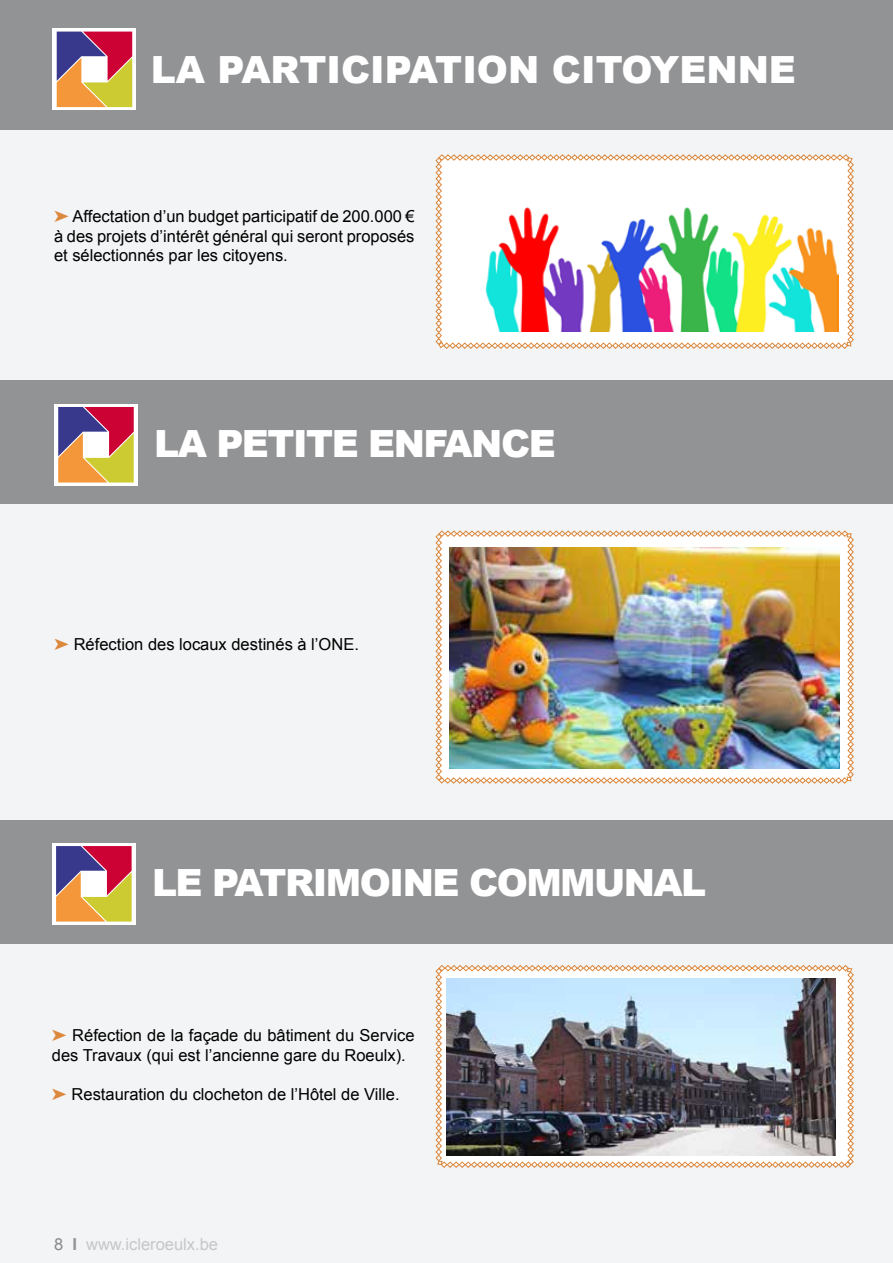
<style>
.page{position:relative;width:893px;height:1263px;background:#f3f4f5}
.page>*{position:absolute;margin:0;border:0;box-sizing:border-box;transform-origin:0 0}
.t1{font:900 37.5px "Arial";letter-spacing:-.04em;color:#fff}
.t2{font:900 37.5px "Arial";letter-spacing:-.01em;color:#fff}
.t3{font:16.5px/19.5px "Arial";color:#000;text-align:justify}
.t4{font:16.5px "Arial";color:#c6c7c8}
.s1{color:#dc883d}
.s2{color:#87888a}
.s3{font-weight:700;color:#929395}
</style>
<div class="page">
<div style="left:0;top:0;width:893px;height:130px;background:#929395"></div>
<div style="left:0;top:381px;width:893px;height:123px;background:#929395"></div>
<div style="left:0;top:820px;width:893px;height:123px;background:#929395"></div>
<svg style="left:435px;top:530px;width:419px;height:254px"></svg>
<svg style="left:435px;top:154px;width:419px;height:195px"></svg>
<svg style="left:435px;top:965px;width:419px;height:203px"></svg>
<div style="left:54px;top:404px;width:84px;height:82px;background:#fff"></div>
<svg style="left:58px;top:407px;width:76px;height:75px;background:#bc7e66"></svg>
<div style="left:52px;top:843px;width:83px;height:82px;background:#fff"></div>
<svg style="left:56px;top:846px;width:76px;height:75px;background:#bc7e66"></svg>
<img style="left:450px;top:547px;width:390px;height:222px">
<img style="left:446px;top:169px;width:393px;height:163px">
<img style="left:446px;top:978px;width:390px;height:177px">
<svg style="left:52px;top:28px;width:84px;height:82px"></svg>
<svg style="left:57px;top:32px;width:75px;height:75px;background:#bc7e65"></svg>
<h1 class="t2" style="left:151px;top:42px;width:309px">LA PARTI CI PATIO</h1>
<h1 class="t1" style="left:508px;top:42px;width:289px">N CITOYENNE</h1>
<p class="t3" style="left:54px;top:207px;width:362px"><span class="s1">➤</span> Affectation d’un budget participatif de 200.000 € à des projets d’intérêt général qui seront proposés et sélectionnés par les citoyens.</p>
<h1 class="t1" style="left:154px;top:416px;width:403px">LA PETITE ENFANCE</h1>
<p class="t3" style="left:54px;top:634px;width:306px"><span class="s1">➤</span> Réfection des locaux destinés à l’ONE.</p>
<h1 class="t1" style="left:152px;top:855px;width:555px">LE PATRI MOI NE COMMUNAL</h1>
<p class="t3" style="left:52px;top:1026px;width:364px"><span class="s1">➤</span> Réfection de la façade du bâtiment du Service des Travaux (qui est l’ancienne gare du Roeulx).</p>
<p class="t3" style="left:52px;top:1084px;width:349px"><span class="s1">➤</span> Restauration du clocheton de l’Hôtel de Ville.</p>
<p class="t4" style="left:54px;top:1233px;width:166px"><span class="s2">8</span> <span class="s3">I</span> www.icleroeulx.be</p>
</div>
